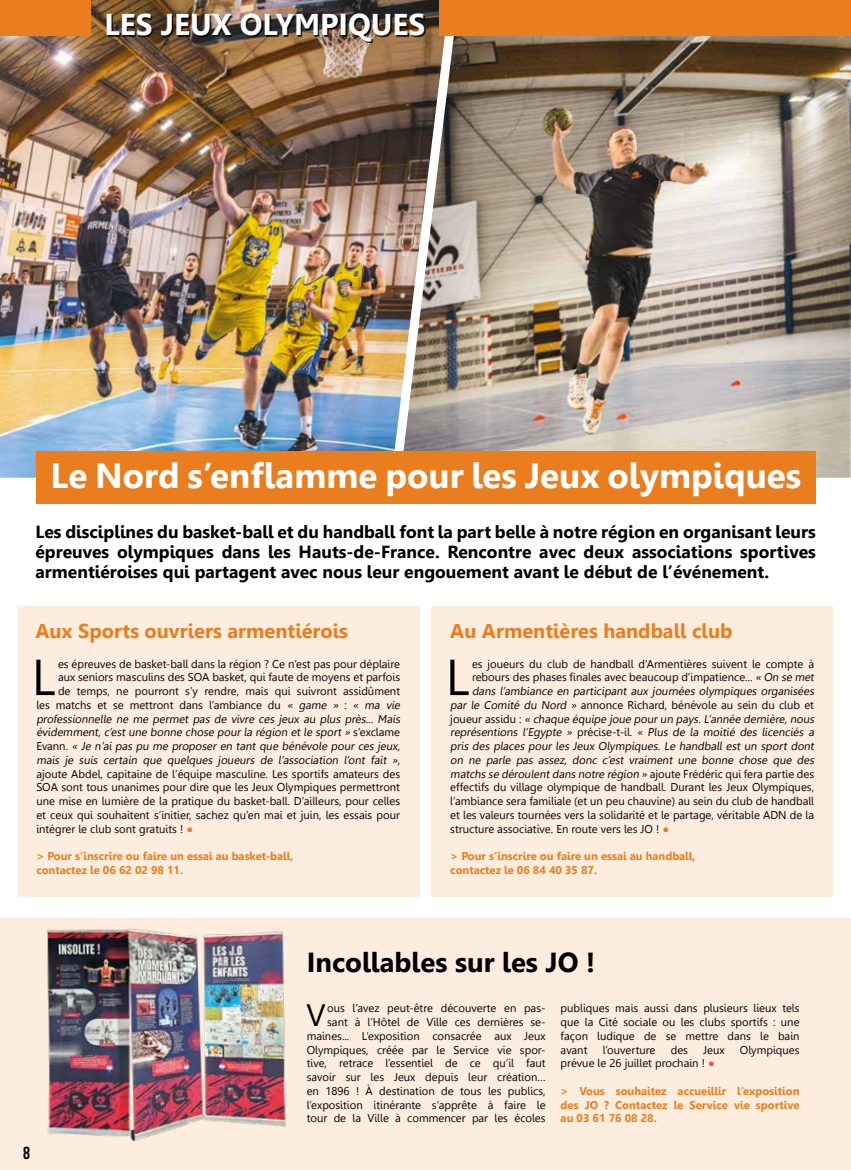
<style>
.page{position:relative;width:851px;height:1170px;background:#fff}
.page>*{position:absolute;margin:0;border:0;box-sizing:border-box;transform-origin:0 0}
.t1{font:50.5px "Leelawadee";color:#000}
.t2{font:700 35px "Leelawadee";color:#fff}
.t3{font:30.88px "Leelawadee";color:#000}
.t4{font:700 30px "Leelawadee";color:#fff}
.t5{font:700 27.5px "Leelawadee";color:#000}
.t6{font:700 20px "Leelawadee";color:#ea7e1f}
.t7{font:700 17.5px/20px "Leelawadee";color:#000;text-align:justify}
.t8{font:700 17.5px "Bebas Neue";color:#000}
.t9{font:11.25px/13.8px "Leelawadee";color:#000;text-align:right}
.t10{font:700 11.25px/13.8px "Leelawadee";color:#ea7e1f}
.s1{font-family:"Impact";color:#ea7e1f}
.s2{font-family:"Impact";color:#ea5262}
</style>
<div class="page">
<div style="left:18px;top:605px;width:401px;height:291px;background:#fdeddf"></div>
<div style="left:431px;top:605px;width:401px;height:291px;background:#fdeddf"></div>
<img style="left:0;top:0;width:439px;height:477px">
<img style="left:400px;top:21px;width:450px;height:456px">
<div style="left:0;top:0;width:90px;height:35px;background:#ea7e1f"></div>
<div style="left:108px;top:15px;width:317px;height:28px;background:#000;opacity:.85"></div>
<div style="left:0;top:918px;width:850px;height:251px;background:#fdeddf"></div>
<div style="left:439px;top:0;width:411px;height:36px;background:#ea7e1f"></div>
<div style="left:36px;top:451px;width:779px;height:53px;background:#ea7e1f"></div>
<img style="left:46px;top:928px;width:240px;height:214px">
<h3 class="t4" style="left:104px;top:7px;width:322px">LES JEUX OLYMPIQUES</h3>
<h2 class="t2" style="left:50px;top:455px;width:752px">Le Nord s’enflamme pour les Jeux olympiques</h2>
<p class="t7" style="left:35px;top:522px;width:781px">Les disciplines du basket-ball et du handball font la part belle à notre région en organisant leurs épreuves olympiques dans les Hauts-de-France. Rencontre avec deux associations sportives armentiéroises qui partagent avec nous leur engouement avant le début de l’événement.</p>
<h3 class="t6" style="left:35px;top:619px;width:314px">Aux Sports ouvriers armentiérois</h3>
<h3 class="t6" style="left:450px;top:619px;width:284px">Au Armentières handball club</h3>
<h1 class="t1" style="left:32px;top:648px;width:25px">L</h1>
<p class="t9" style="left:58px;top:656px;width:343px">es épreuves de basket-ball dans la région ? Ce n’est pas pour déplaire</p>
<p class="t9" style="left:58px;top:670px;width:343px">aux seniors masculins des SOA basket, qui faute de moyens et parfois</p>
<p class="t9" style="left:58px;top:684px;width:343px">de temps, ne pourront s’y rendre, mais qui suivront assidûment</p>
<p class="t9" style="left:36px;top:698px;width:367px">les matchs et se mettront dans l’ambiance du « game » : « ma vie</p>
<p class="t9" style="left:36px;top:711px;width:367px">professionnelle ne me permet pas de vivre ces jeux au plus près... Mais</p>
<p class="t9" style="left:36px;top:725px;width:365px">évidemment, c’est une bonne chose pour la région et le sport » s ’exc la m e</p>
<p class="t9" style="left:36px;top:739px;width:367px">Eva n n . « Je n’ai pas pu me proposer en tant que bénévole pour ces jeux,</p>
<p class="t9" style="left:36px;top:753px;width:365px">mais je suis certain que quelques joueurs de l’association l’ont fait »,</p>
<p class="t9" style="left:36px;top:766px;width:365px">ajoute Abdel, capitaine de l’équipe masculine. Les sportifs amateurs des</p>
<p class="t9" style="left:36px;top:780px;width:365px">SOA sont tous unanimes pour dire que les Jeux Olympiques permettront</p>
<p class="t9" style="left:36px;top:794px;width:365px">une mise en lumière de la pratique du basket-ball. D’ailleurs, pour celles</p>
<p class="t9" style="left:36px;top:808px;width:365px">et ceux qui souhaitent s’initier, sachez qu’en mai et juin, les essais pour</p>
<p class="t9" style="left:36px;top:821px;width:158px">intégrer le club sont gratuits ! <span class="s1">●</span></p>
<p class="t10" style="left:36px;top:849px;width:258px">&gt; Pour s’inscrire ou faire un essai au basket-ball, contactez le 06 62 02 98 11.</p>
<h1 class="t1" style="left:445px;top:648px;width:25px">L</h1>
<p class="t9" style="left:472px;top:656px;width:343px">es joueurs du club de handball d’Armentières suivent le compte à</p>
<p class="t9" style="left:472px;top:670px;width:345px">rebours des phases finales avec beaucoup d’impatience... «On se met</p>
<p class="t9" style="left:472px;top:684px;width:345px">dans l’ambiance en participant aux journées olympiques organisées</p>
<p class="t9" style="left:450px;top:698px;width:365px">par le Comité du Nord » annonce Richard, bénévole au sein du club et</p>
<p class="t9" style="left:450px;top:711px;width:367px">j o u e u r a s s id u : « chaque équipe joue pour un pays. L’année dernière, nous</p>
<p class="t9" style="left:450px;top:725px;width:367px">représentions l’Egypte » p ré c i s e - t- i l . « Plus de la moitié des licenciés a</p>
<p class="t9" style="left:450px;top:739px;width:367px">pris des places pour les Jeux Olympiques. Le handball est un sport dont</p>
<p class="t9" style="left:450px;top:753px;width:367px">on ne parle pas assez, donc c’est vraiment une bonne chose que des</p>
<p class="t9" style="left:450px;top:766px;width:365px">matchs se déroulent dans notre région » aj o u te F ré d é ric q u i fe ra pa rt ie d e s</p>
<p class="t9" style="left:450px;top:780px;width:365px">effectifs du village olympique de handball. Durant les Jeux Olympiques,</p>
<p class="t9" style="left:450px;top:794px;width:365px">l’ambiance sera familiale (et un peu chauvine) au sein du club de handball</p>
<p class="t9" style="left:450px;top:808px;width:365px">et les valeurs tournées vers la solidarité et le partage, véritable ADN de la</p>
<p class="t9" style="left:450px;top:821px;width:220px">structure associative. En route vers les JO ! <span class="s1">●</span></p>
<p class="t10" style="left:450px;top:849px;width:247px">&gt; Pour s’inscrire ou faire un essai au handball, contactez le 06 84 40 35 87.</p>
<h3 class="t8" style="left:23px;top:1143px;width:8px">8</h3>
<h3 class="t5" style="left:306px;top:946px;width:290px">Incollables sur les JO !</h3>
<h3 class="t3" style="left:306px;top:997px;width:21px">V</h3>
<p class="t9" style="left:307px;top:1001px;width:240px">ous l’avez peut-être découverte en pas&shy;sant à l’Hôtel de Ville ces dernières se&shy;maines... L’exposition consacrée aux Jeux Olympiques, créée par le Service vie spor&shy;tive, retrace l’essentiel de ce qu’il faut savoir sur les Jeux depuis leur création… en 1896 ! À destination de tous les publics, l’exposition itinérante s’apprête à faire le tour de la Ville à commencer par les écoles</p>
<p class="t9" style="left:560px;top:1001px;width:240px;text-align:justify">publiques mais aussi dans plusieurs lieux tels que la Cité sociale ou les clubs sportifs : une façon ludique de se mettre dans le bain avant</p>
<p class="t9" style="left:602px;top:1042px;width:54px">l’ouverture</p>
<p class="t9" style="left:670px;top:1042px;width:19px">des</p>
<p class="t9" style="left:703px;top:1042px;width:23px">Jeux</p>
<p class="t9" style="left:739px;top:1042px;width:61px">Olympiques</p>
<p class="t9" style="left:560px;top:1056px;width:156px">prévue le 26 juillet prochain ! <span class="s2">●</span></p>
<p class="t10" style="left:560px;top:1084px;width:240px;text-align:justify">&gt; Vous souhaitez accueillir l’exposition des JO ? Contactez le Service vie sportive au 03 61 76 08 28.</p>
</div>
